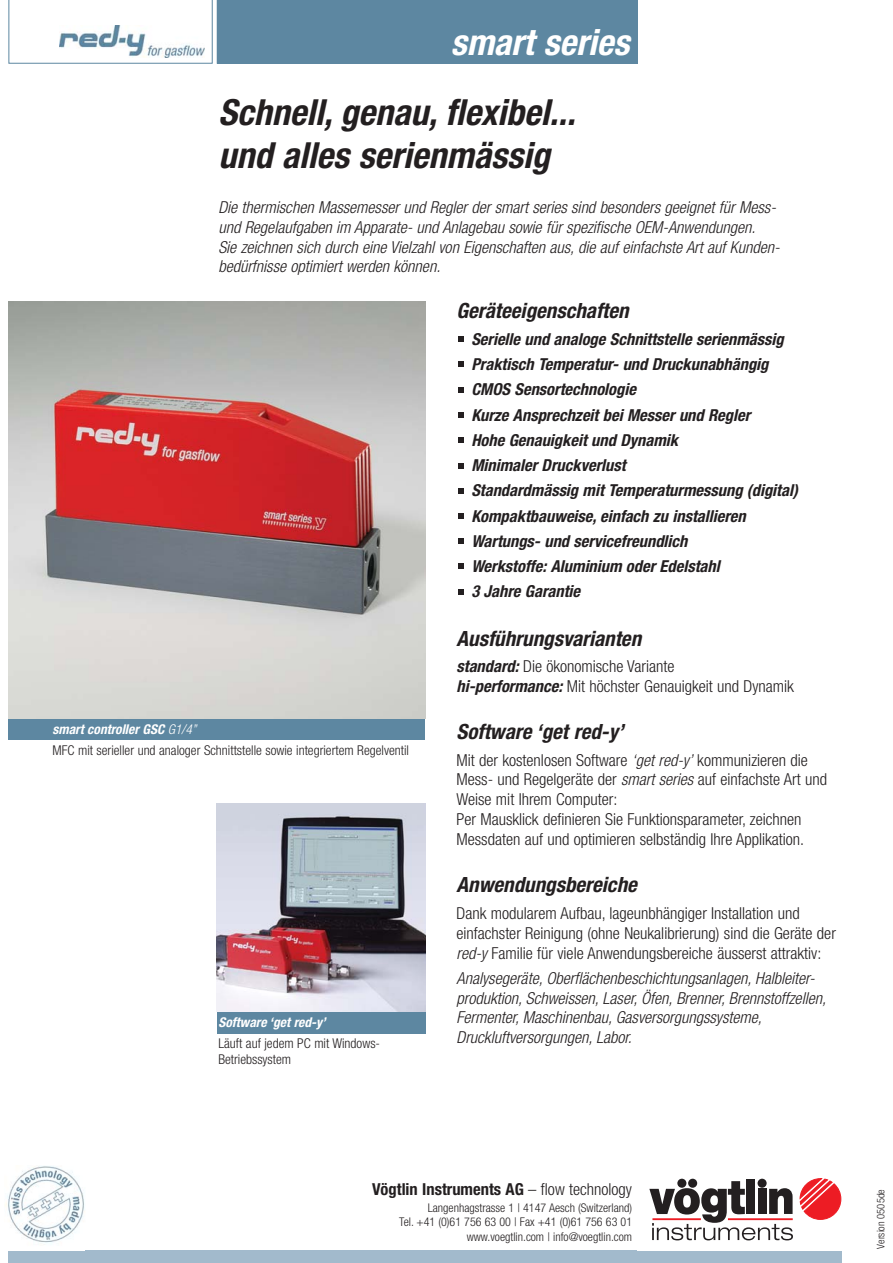
<style>
.page{position:relative;width:893px;height:1263px;background:#fff}
.page>*{position:absolute;margin:0;border:0;box-sizing:border-box;transform-origin:0 0}
.t1{font:italic 700 condensed 36px/43.2px "Helvetica Neue";color:#231f20}
.t2{font:italic 700 condensed 36px "Helvetica Neue";color:#fff}
.t3{font:italic 700 condensed 21px "Helvetica Neue";color:#231f20}
.t4{font:300 condensed 16.5px/19.8px "Helvetica Neue";color:#231f20}
.t5{font:italic 300 condensed 16.5px/19.8px "Helvetica Neue";color:#231f20}
.t6{font:italic 700 condensed 16.5px/25.2px "Helvetica Neue";color:#231f20}
.t7{font:700 condensed 16.5px "Helvetica Neue";color:#231f20}
.t8{font:300 condensed 13.5px/20.7px "Helvetica Neue";color:#231f20}
.t9{font:italic 700 condensed 13.5px "Helvetica Neue";color:#fff}
.t10{font:300 condensed 12px/14.4px "Helvetica Neue";color:#231f20;text-align:right}
.t11{font:300 condensed 10.5px "Helvetica Neue";color:#231f20}
.s1{font-weight:700;font-style:italic;color:#fff}
.s2{font-style:italic;color:#fff}
.s3{font-weight:700;font-style:italic}
.s4{font-style:italic}
.s5{font-weight:300}
</style>
<div class="page">
<div style="left:217px;top:1012px;width:208px;height:21px;background:#5d87a1"></div>
<div style="left:9px;top:718px;width:416px;height:22px;background:#5d87a1"></div>
<img style="left:9px;top:302px;width:416px;height:416px">
<svg style="left:458px;top:337px;width:6px;height:5px"></svg>
<svg style="left:9px;top:0;width:629px;height:64px"></svg>
<svg style="left:458px;top:362px;width:6px;height:5px"></svg>
<svg style="left:458px;top:387px;width:5px;height:5px"></svg>
<svg style="left:458px;top:412px;width:5px;height:5px"></svg>
<svg style="left:458px;top:438px;width:6px;height:5px"></svg>
<svg style="left:458px;top:463px;width:5px;height:5px"></svg>
<svg style="left:458px;top:488px;width:5px;height:5px"></svg>
<svg style="left:458px;top:513px;width:5px;height:6px"></svg>
<svg style="left:458px;top:538px;width:6px;height:6px"></svg>
<svg style="left:458px;top:564px;width:6px;height:5px"></svg>
<svg style="left:458px;top:589px;width:5px;height:5px"></svg>
<img style="left:217px;top:803px;width:208px;height:209px">
<div style="left:9px;top:1250px;width:833px;height:13px;background:#a2bacc"></div>
<div style="left:758px;top:1179px;width:9px;height:9px;background:#231f20;border-radius:50%"></div>
<div style="left:746px;top:1179px;width:9px;height:35px;background:#231f20"></div>
<svg style="left:649px;top:1181px;width:144px;height:59px"></svg>
<hr style="left:652px;top:1218px;width:49px;height:2px;background:#ed1c24">
<hr style="left:728px;top:1218px;width:65px;height:2px;background:#ed1c24">
<svg style="left:799px;top:1178px;width:42px;height:42px"></svg>
<div style="left:677px;top:1179px;width:9px;height:9px;background:#231f20;border-radius:50%"></div>
<div style="left:688px;top:1179px;width:9px;height:9px;background:#231f20;border-radius:50%"></div>
<img style="left:5px;top:1166px;width:79px;height:78px">
<h1 class="t2" style="left:451px;top:29px;width:187px">smart series</h1>
<h1 class="t1" style="left:218px;top:94px;width:365px">Schnell, genau, flexibel... und alles serienmässig</h1>
<p class="t5" style="left:218px;top:199px;width:566px">Die thermischen Massemesser und Regler der smart series sind besonders geeignet für Mess&shy;und Regelaufgaben im Apparate- und Anlagebau sowie für spezifische OEM-Anwendungen.<br>Sie zeichnen sich durch eine Vielzahl von Eigenschaften aus, die auf einfachste Art auf Kunden&shy;bedürfnisse optimiert werden können.</p>
<p class="t3" style="left:456px;top:303px;width:178px">Geräteeigenschaften</p>
<p class="t6" style="left:471px;top:328px;width:328px">Serielle und analoge Schnittstelle serienmässig Praktisch Temperatur- und Druckunabhängig CMOS Sensortechnologie<br>Kurze Ansprechzeit bei Messer und Regler<br>Hohe Genauigkeit und Dynamik<br>Minimaler Druckverlust<br>Standardmässig mit Temperaturmessung (digital)<br>Kompaktbauweise, einfach zu installieren Wartungs- und servicefreundlich<br>Werkstoffe: Aluminium oder Edelstahl<br>3 Jahre Garantie</p>
<p class="t8" style="left:53px;top:720px;width:358px"><span class="s1">smart controller GSC</span> <span class="s2">G1/4’’<br></span>MFC mit serieller und analoger Schnittstelle sowie integriertem Regelventil</p>
<p class="t9" style="left:218px;top:1018px;width:111px">Software ‘get red-y ’</p>
<p class="t8" style="left:218px;top:1036px;width:163px;line-height:16.2px">Läuft auf jedem PC mit Windows-<br>Betriebssystem</p>
<p class="t3" style="left:456px;top:631px;width:190px">Ausführungsvarianten</p>
<p class="t4" style="left:456px;top:658px;width:339px"><span class="s3">standard:</span> Die ökonomische Variante<br><span class="s3">hi-performance:</span> Mit höchster Genauigkeit und Dynamik</p>
<p class="t3" style="left:456px;top:724px;width:172px">Software ‘get red-y ’</p>
<p class="t4" style="left:456px;top:751px;width:372px">Mit der kostenlosen Software <span class="s4">‘get red-y’</span>kommunizieren die Mess- und Regelgeräte der <span class="s4">smart series</span>auf einfachste Art und Weise mit Ihrem Computer:<br>Per Mausklick definieren Sie Funktionsparameter, zeichnen Messdaten auf und optimieren selbständig Ihre Applikation.</p>
<p class="t3" style="left:456px;top:877px;width:186px">Anwendungsbereiche</p>
<p class="t4" style="left:456px;top:904px;width:381px">Dank modularem Aufbau, lageunbhängiger Installation und einfachster Reinigung (ohne Neukalibrierung) sind die Geräte der <span class="s4">red-y</span> Familie für viele Anwendungsbereiche äusserst attraktiv:</p>
<p class="t5" style="left:456px;top:969px;width:374px">Analysegeräte, Oberflächenbeschichtungsanlagen, Halbleiter&shy;produktion, Schweissen, Laser, Öfen, Brenner, Brennstoffzellen, Fermenter, Maschinenbau, Gasversorgungssysteme, Druckluftversorgungen, Labor.</p>
<p class="t7" style="left:372px;top:1183px;width:262px">Vögtlin Instruments AG <span class="s5">– flow technology</span></p>
<p class="t10" style="left:399px;top:1201px;width:234px">Langenhagstrasse 1 | 4147 Aesch (Switzerland)<br>Tel. +41 (0)61 756 63 00 | Fax +41 (0)61 756 63 01 www.voegtlin.com | info@voegtlin.com</p>
<p class="t11" style="left:877px;top:1248px;width:61px;rotate:-90deg">Version 0505de</p>
</div>
